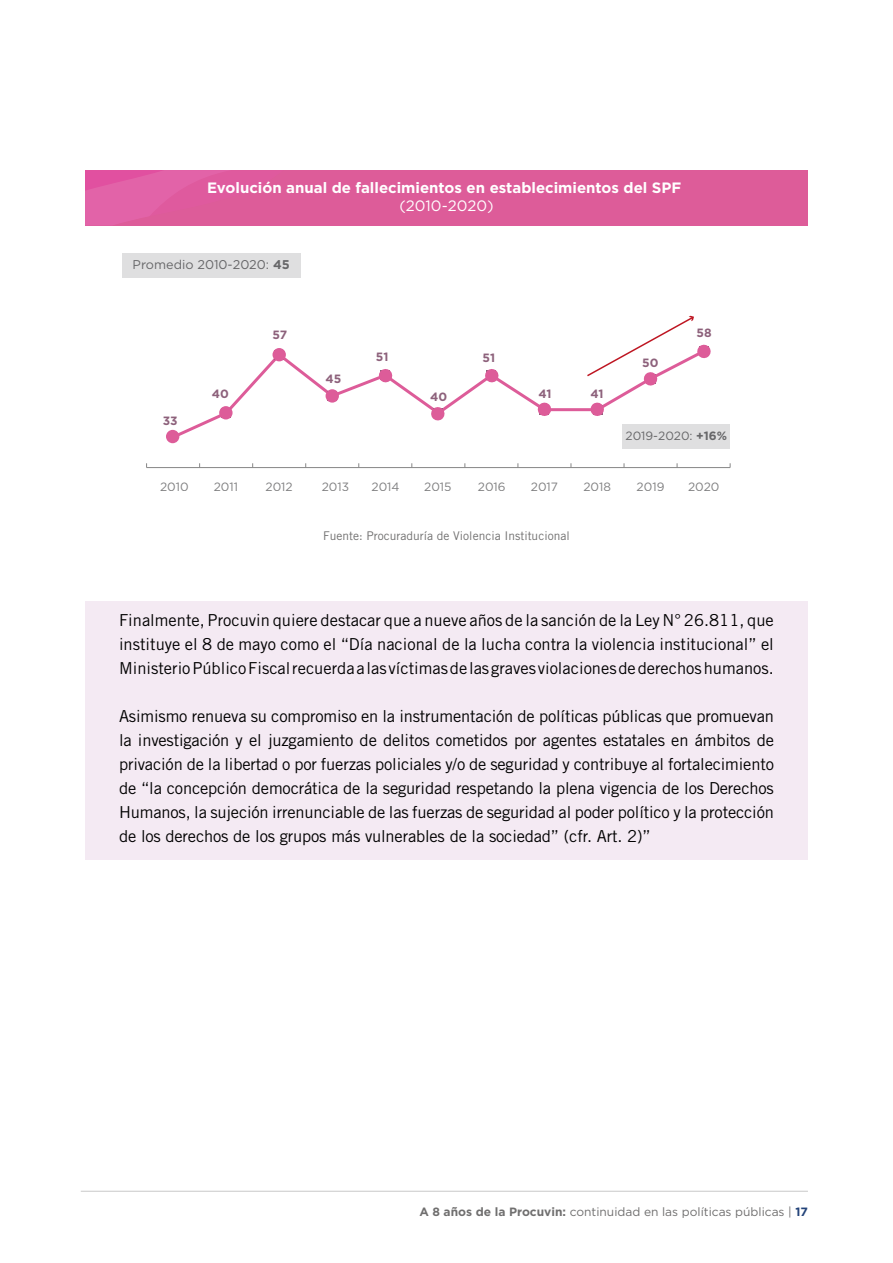
<style>
.page{position:relative;width:893px;height:1263px;background:#fff}
.page>*{position:absolute;margin:0;border:0;box-sizing:border-box;transform-origin:0 0}
.t1{font:16.5px/24px "Trade Gothic LT Std";letter-spacing:-.005em;color:#000;text-align:justify}
.t2{font:700 15px "Gotham";color:#fff}
.t3{font:15px "Gotham";color:#fff}
.t4{font:12.6px "Gotham";color:#676769}
.t5{font:12px "Gotham";color:#706f6f}
.t6{font:12px "Gotham";color:#808081}
.t7{font:12px "Trade Gothic LT Std";color:#706f6f}
.t8{font:700 12px "Gotham";color:#8d617b}
.t9{font:12px "Gotham";color:#676769}
.s1{font-weight:700}
.s2{font-weight:700;color:#234379}
</style>
<div class="page">
<hr style="left:81px;top:1191px;width:727px;height:1px;background:#c8c8c8">
<div style="left:85px;top:601px;width:723px;height:258px;background:#f4eaf3"></div>
<div style="left:85px;top:170px;width:723px;height:56px;background:#dd5c99"></div>
<svg style="left:85px;top:170px;width:144px;height:55px"></svg>
<hr style="left:147px;top:467px;width:583px;height:1px;background:#878787">
<hr style="left:544px;top:408px;width:53px;height:3px;background:#dd5c99">
<div style="left:272px;top:348px;width:14px;height:13px;background:#dd5c99;border-radius:50%"></div>
<svg style="left:169px;top:350px;width:383px;height:91px"></svg>
<div style="left:166px;top:430px;width:13px;height:13px;background:#dd5c99;border-radius:50%"></div>
<div style="left:219px;top:406px;width:14px;height:13px;background:#dd5c99;border-radius:50%"></div>
<svg style="left:585px;top:315px;width:126px;height:101px"></svg>
<div style="left:122px;top:254px;width:179px;height:24px;background:#dfdfe0"></div>
<div style="left:623px;top:425px;width:107px;height:24px;background:#dfdfe0"></div>
<p class="t2" style="left:207px;top:178px;width:476px">Evolución anual de fallecimientos en establecimientos del SPF</p>
<p class="t3" style="left:399px;top:196px;width:96px">(2010-2020)</p>
<p class="t4" style="left:133px;top:257px;width:159px">Promedio 2010-2020: <span class="s1">45</span></p>
<p class="t8" style="left:163px;top:413px;width:16px">33</p>
<p class="t8" style="left:212px;top:386px;width:19px">40</p>
<p class="t8" style="left:273px;top:327px;width:16px">57</p>
<p class="t8" style="left:326px;top:370px;width:17px">45</p>
<p class="t8" style="left:376px;top:349px;width:14px">51</p>
<p class="t8" style="left:430px;top:388px;width:19px">40</p>
<p class="t8" style="left:482px;top:349px;width:14px">51</p>
<p class="t8" style="left:538px;top:386px;width:15px">41</p>
<p class="t8" style="left:590px;top:386px;width:15px">41</p>
<p class="t8" style="left:642px;top:355px;width:18px">50</p>
<p class="t8" style="left:697px;top:324px;width:17px">58</p>
<p class="t9" style="left:625px;top:428px;width:103px">2019-2020: <span class="s1">+16%</span></p>
<p class="t6" style="left:160px;top:479px;width:30px">2010</p>
<p class="t6" style="left:214px;top:479px;width:26px">2011</p>
<p class="t6" style="left:266px;top:479px;width:29px">2012</p>
<p class="t6" style="left:322px;top:479px;width:29px">2013</p>
<p class="t6" style="left:371px;top:479px;width:30px">2014</p>
<p class="t6" style="left:424px;top:479px;width:29px">2015</p>
<p class="t6" style="left:478px;top:479px;width:29px">2016</p>
<p class="t6" style="left:531px;top:479px;width:29px">2017</p>
<p class="t6" style="left:583px;top:479px;width:29px">2018</p>
<p class="t6" style="left:637px;top:479px;width:29px">2019</p>
<p class="t6" style="left:688px;top:479px;width:33px">2020</p>
<p class="t7" style="left:323px;top:528px;width:248px">Fuente: Procuraduría de Violencia Institucional</p>
<p class="t1" style="left:119px;top:608px;width:656px">Finalmente, Procuvin quiere destacar que a nueve años de la sanción de la Ley N° 26.811, que instituye el 8 de mayo como el “Día nacional de la lucha contra la violencia institucional” el Ministerio Público Fiscal recuerda a las víctimas de las graves violaciones de derechos humanos.</p>
<p class="t1" style="left:119px;top:704px;width:656px">Asimismo renueva su compromiso en la instrumentación de políticas públicas que promuevan la investigación y el juzgamiento de delitos cometidos por agentes estatales en ámbitos de privación de la libertad o por fuerzas policiales y/o de seguridad y contribuye al fortalecimiento de “la concepción democrática de la seguridad respetando la plena vigencia de los Derechos Humanos, la sujeción irrenunciable de las fuerzas de seguridad al poder político y la protección de los derechos de los grupos más vulnerables de la sociedad” (cfr. Art. 2)”</p>
<p class="t5" style="left:419px;top:1204px;width:390px"><span class="s1">A 8 años de la Procuvin:</span> continuidad en las políticas públicas | <span class="s2">17</span></p>
</div>
